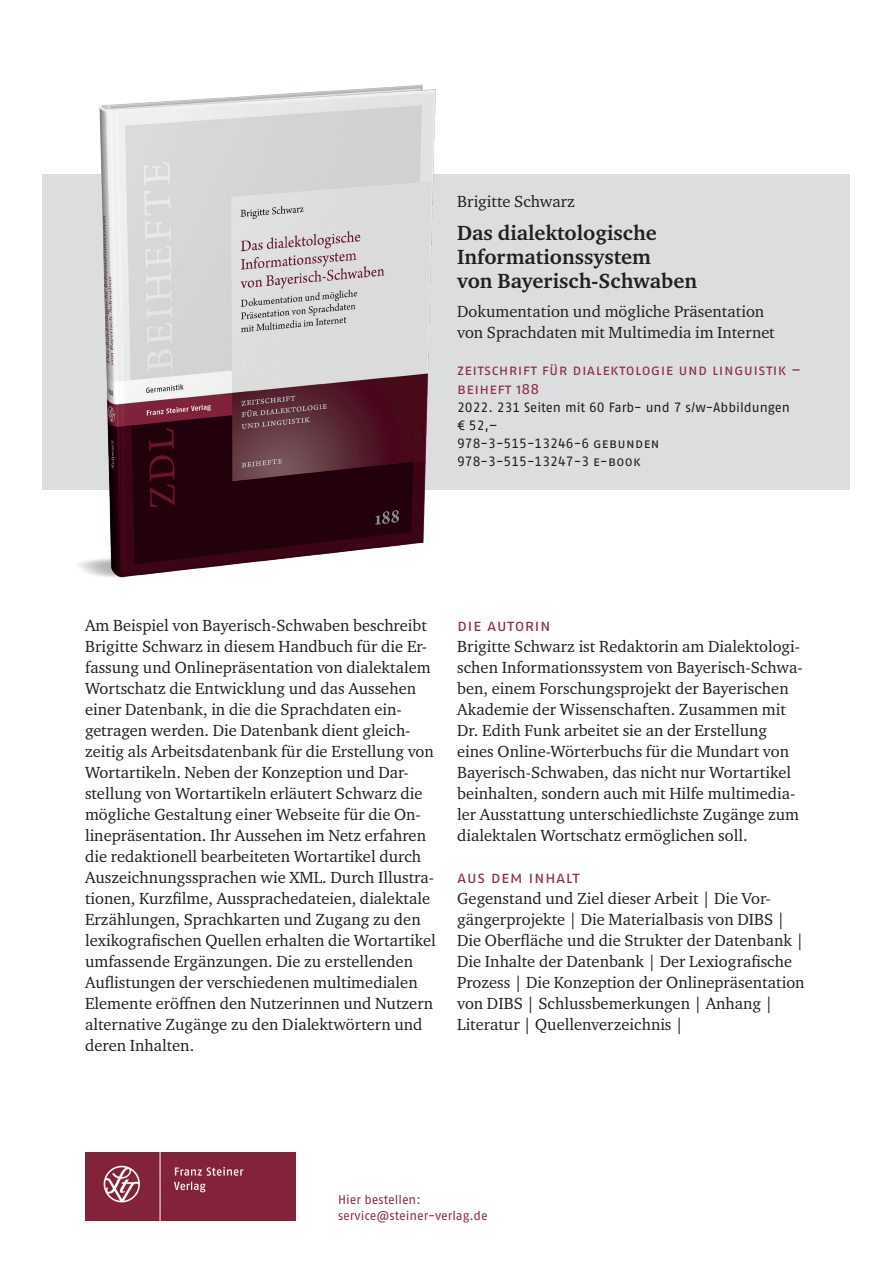
<style>
.page{position:relative;width:893px;height:1263px;background:#fff}
.page>*{position:absolute;margin:0;border:0;box-sizing:border-box;transform-origin:0 0}
.Buchtitel{font:700 21px/24px "Charter ITC Pro";color:#231f20}
.Fließtext{font:16.5px/21px "Charter ITC Pro";color:#231f20}
.Zwischenüberschrift{font:16.5px/21px "Charter ITC Pro";color:#231f20}
.Untertitel{font:16.5px/21px "Charter ITC Pro";color:#231f20}
.Zwischenüberschrift-2{font:16.5px "Fago Pro";letter-spacing:.025em;color:#8d2f45}
.Autor__Herausgeber{font:16.5px "Charter ITC Pro";color:#231f20}
.Reihe{font:15px/19.5px "Fago Pro";letter-spacing:.025em;color:#8d2f45}
.Bibliografie{font:13.5px "Fago Pro";color:#231f20}
.t1{font:12.75px "Fago Pro";color:#8d2f45}
</style>
<div class="page">
<div style="left:43px;top:174px;width:807px;height:316px;background:#dcdddf"></div>
<img style="left:85px;top:1152px;width:211px;height:68px">
<img style="left:79px;top:85px;width:357px;height:493px">
<p class="Autor__Herausgeber" style="left:457px;top:191px;width:119px">Brigitte Schwarz</p>
<p class="Buchtitel" style="left:457px;top:221px;width:241px">Das dialektologische<br>Informationssystem<br>von Bayerisch-Schwaben</p>
<p class="Untertitel" style="left:457px;top:301px;width:319px">Dokumentation und mögliche Präsentation von Sprachdaten mit Multimedia im Internet</p>
<p class="Reihe" style="left:457px;top:360px;width:345px">Zeitschrift für Dialektologie und Linguistik –<br>Beiheft 188</p>
<p class="Bibliografie" style="left:457px;top:400px;width:334px">2022. 231 Seiten mit 60 Farb- und 7 s/w-Abbildungen</p>
<p class="Bibliografie" style="left:457px;top:418px;width:42px">€ 52,–</p>
<p class="Bibliografie" style="left:457px;top:436px;width:204px">978-3-515-13246-6 gebunden</p>
<p class="Bibliografie" style="left:457px;top:454px;width:185px">978-3-515-13247-3 e-book</p>
<p class="Fließtext" style="left:85px;top:614px;width:352px">Am Beispiel von Bayerisch-Schwaben beschreibt Brigitte Schwarz in diesem Handbuch für die Er&shy;fassung und Onlinepräsentation von dialektalem Wortschatz die Entwicklung und das Aussehen einer Datenbank, in die die Sprachdaten ein&shy;getragen werden. Die Datenbank dient gleich&shy;zeitig als Arbeitsdatenbank für die Erstellung von Wortartikeln. Neben der Konzeption und Dar&shy;stellung von Wortartikeln erläutert Schwarz die mögliche Gestaltung einer Webseite für die On&shy;linepräsentation. Ihr Aussehen im Netz erfahren die redaktionell bearbeiteten Wortartikel durch Auszeichnungssprachen wie XML. Durch Illustra&shy;tionen, Kurzfilme, Aussprachedateien, dialektale Erzählungen, Sprachkarten und Zugang zu den lexikografischen Quellen erhalten die Wortartikel umfassende Ergänzungen. Die zu erstellenden Auflistungen der verschiedenen multimedialen Elemente eröffnen den Nutzerinnen und Nutzern alternative Zugänge zu den Dialektwörtern und deren Inhalten.</p>
<p class="Zwischenüberschrift-2" style="left:457px;top:615px;width:95px">die Autorin</p>
<p class="Zwischenüberschrift" style="left:457px;top:635px;width:347px">Brigitte Schwarz ist Redaktorin am Dialektologi&shy;schen Informationssystem von Bayerisch-Schwa&shy;ben, einem Forschungsprojekt der Bayerischen Akademie der Wissenschaften. Zusammen mit Dr. Edith Funk arbeitet sie an der Erstellung eines Online-Wörterbuchs für die Mundart von Bayerisch-Schwaben, das nicht nur Wortartikel beinhalten, sondern auch mit Hilfe multimedia&shy;ler Ausstattung unterschiedlichste Zugänge zum dialektalen Wortschatz ermöglichen soll.</p>
<p class="Zwischenüberschrift-2" style="left:457px;top:867px;width:124px">Aus d em I nhalt</p>
<p class="Zwischenüberschrift" style="left:457px;top:887px;width:349px">Gegenstand und Ziel dieser Arbeit | Die Vor&shy;gängerprojekte | Die Materialbasis von DIBS | Die Oberfläche und die Strukter der Datenbank | Die Inhalte der Datenbank | Der Lexiografische Prozess | Die Konzeption der Onlinepräsentation von DIBS | Schlussbemerkungen | Anhang | Literatur | Quellenverzeichnis |</p>
<p class="t1" style="left:338px;top:1192px;width:84px">Hier bestellen:</p>
<p class="t1" style="left:338px;top:1208px;width:151px">service@steiner-verlag.de</p>
</div>
